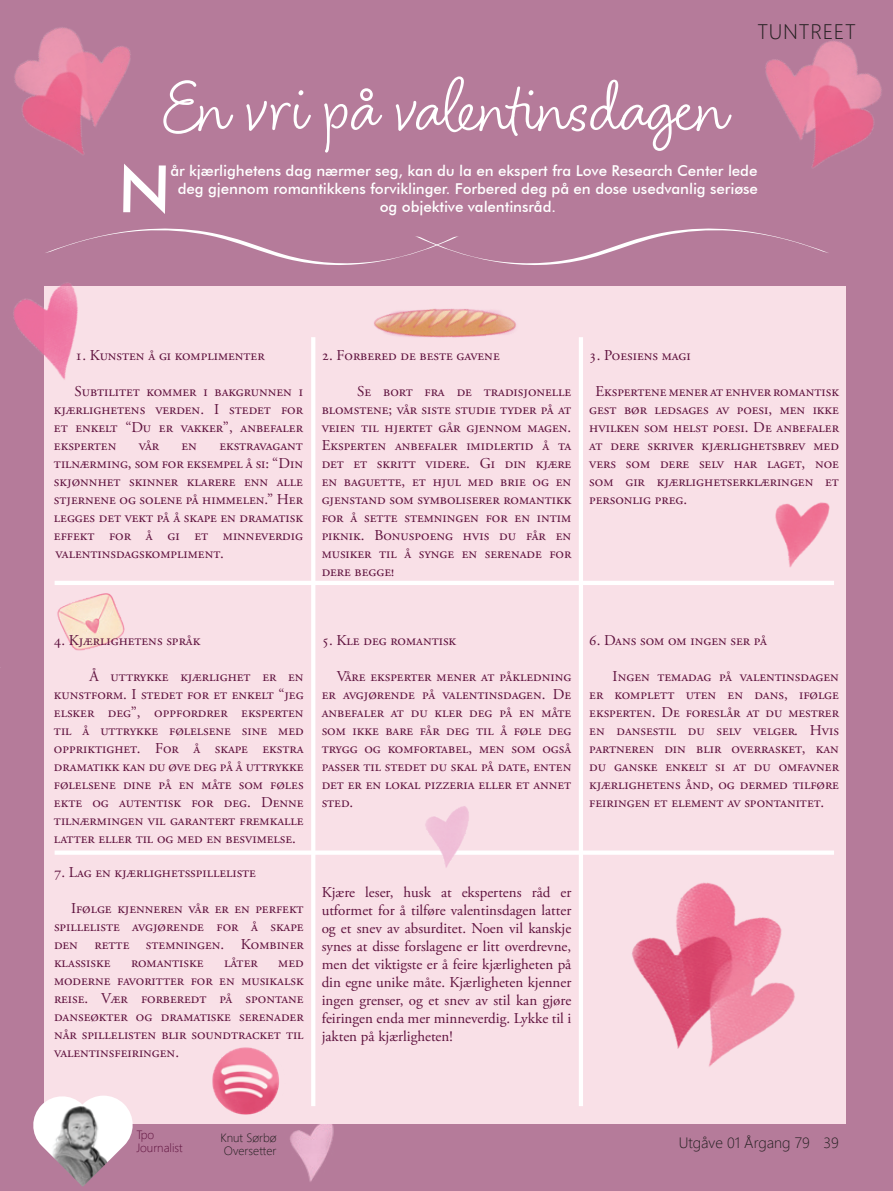
<style>
.page{position:relative;width:893px;height:1191px;background:#b57b9a}
.page>*{position:absolute;margin:0;border:0;box-sizing:border-box;transform-origin:0 0}
.t1{font:72px "Blithe";color:#fff}
.t2{font:500 65.4px "Futura BT";color:#fff}
.t3{font:300 21px "Segoe UI";letter-spacing:.035em;color:#231f20}
.t4{font:15px/18px "Adobe Garamond Pro";color:#5f123e;text-align:justify}
.t5{font:500 15px/18px "Futura BT";color:#fff;text-align:center}
.t6{font:300 15px "Segoe UI";color:#231f20}
.t7{font:300 12px/13.5px "Segoe UI";color:#231f20}
.t8{font:300 12px/13.5px "Segoe UI";color:#5f123e}
</style>
<div class="page">
<img style="left:290px;top:1123px;width:195px;height:59px">
<div style="left:44px;top:286px;width:802px;height:837px;background:#f9e0e7"></div>
<img style="left:54px;top:584px;width:71px;height:67px">
<img style="left:374px;top:308px;width:143px;height:30px">
<img style="left:197px;top:1047px;width:94px;height:78px">
<svg style="left:45px;top:228px;width:783px;height:37px"></svg>
<hr style="left:55px;top:581px;width:779px;height:4px;background:#fff">
<hr style="left:311px;top:337px;width:4px;height:769px;background:#fff">
<hr style="left:579px;top:337px;width:4px;height:769px;background:#fff">
<svg style="left:55px;top:850px;width:523px;height:4px;fill:#fff"></svg>
<img style="left:578px;top:850px;width:256px;height:217px">
<img style="left:14px;top:27px;width:117px;height:128px">
<img style="left:765px;top:40px;width:117px;height:128px">
<img style="left:33px;top:1095px;width:100px;height:91px">
<img style="left:775px;top:502px;width:55px;height:65px">
<img style="left:13px;top:261px;width:133px;height:119px">
<img style="left:410px;top:806px;width:73px;height:62px">
<h1 class="t1" style="left:165px;top:62px;width:565px">En vri på valentinsdagen</h1>
<h3 class="t3" style="left:757px;top:12px;width:100px">TUNTREET</h3>
<h2 class="t2" style="left:118px;top:149px;width:55px">N</h2>
<p class="t5" style="left:170px;top:162px;width:589px">år kjærlighetens dag nærmer seg, kan du la en ekspert fra Love Research Center lede deg gjennom romantikkens forviklinger. Forbered deg på en dose usedvanlig seriøse og objektive valentinsråd.</p>
<p class="t4" style="left:75px;top:347px;width:191px">1. Kunsten å gi komplimenter</p>
<p class="t4" style="left:54px;top:383px;width:250px;text-indent:20px">Subtilitet kommer i bakgrunnen i kjærlighetens verden. I stedet for et enkelt “Du er vakker”, anbefaler eksperten</p>
<p class="t4" style="left:139px;top:437px;width:22px">vår</p>
<p class="t4" style="left:182px;top:437px;width:17px">en</p>
<p class="t4" style="left:54px;top:437px;width:251px;text-indent:165px">ekstravagant tilnærming, som for eksempel å si: “Din skjønnhet skinner klarere enn alle stjernene og solene på himmelen.” Her legges det vekt på å skape en dramatisk effekt for å gi et minneverdig valentinsdagskompliment.</p>
<p class="t4" style="left:322px;top:347px;width:180px">2. Forbered de beste gavene</p>
<p class="t4" style="left:322px;top:383px;width:251px;text-indent:36px">Se bort fra de tradisjonelle blomstene; vår siste studie tyder på at veien til hjertet går gjennom magen.<br>Eksperten anbefaler imidlertid å ta det et skritt videre. Gi din kjære en baguette, et hjul med brie og en gjenstand som symboliserer romantikk for å sette stemningen for en intim piknik. Bonuspoeng hvis du får en musiker til å synge en serenade for dere begge!</p>
<p class="t4" style="left:589px;top:347px;width:103px">3. Poesiens magi</p>
<p class="t4" style="left:589px;top:383px;width:251px;text-indent:6px">Ekspertene mener at enhver romantisk gest bør ledsages av poesi, men ikke hvilken som helst poesi. De anbefaler at dere skriver kjærlighetsbrev med vers som dere selv har laget, noe som gir kjærlighetserklæringen et personlig preg.</p>
<p class="t4" style="left:54px;top:632px;width:148px">4. Kjærlighetens språk</p>
<p class="t4" style="left:54px;top:668px;width:251px;text-indent:35px">Å uttrykke kjærlighet er en kunstform. I stedet for et enkelt “jeg elsker deg”, oppfordrer eksperten til å uttrykke følelsene sine med oppriktighet. For å skape ekstra dramatikk kan du øve deg på å uttrykke følelsene dine på en måte som føles ekte og autentisk for deg. Denne tilnærmingen vil garantert fremkalle latter eller til og med en besvimelse.</p>
<p class="t4" style="left:54px;top:863px;width:204px">7. Lag en kjærlighetsspilleliste</p>
<p class="t4" style="left:54px;top:899px;width:251px;text-indent:17px">Ifølge kjenneren vår er en perfekt spilleliste avgjørende for å skape den rette stemningen. Kombiner klassiske</p>
<p class="t4" style="left:131px;top:953px;width:74px">romantiske</p>
<p class="t4" style="left:224px;top:953px;width:35px">låter</p>
<p class="t4" style="left:54px;top:953px;width:251px;text-indent:224px">med moderne favoritter for en musikalsk reise. Vær forberedt på spontane danseøkter og dramatiske serenader når spillelisten blir soundtracket til valentinsfeiringen.</p>
<p class="t4" style="left:322px;top:632px;width:136px">5. Kle deg romantisk</p>
<p class="t4" style="left:322px;top:668px;width:251px;text-indent:15px">Våre eksperter mener at påkledning er avgjørende på valentinsdagen. De anbefaler at du kler deg på en måte som ikke bare får deg til å føle deg trygg og komfortabel, men som også passer til stedet du skal på date, enten det er en lokal pizzeria eller et annet sted.</p>
<p class="t4" style="left:322px;top:883px;width:251px">Kjære leser, husk at ekspertens råd er utformet for å tilføre valentinsdagen latter og et snev av absurditet. Noen vil kanskje synes at disse forslagene er litt overdrevne, men det viktigste er å feire kjærligheten på din egne unike måte. Kjærligheten kjenner ingen grenser, og et snev av stil kan gjøre feiringen enda mer minneverdig. Lykke til i jakten på kjærligheten!</p>
<p class="t4" style="left:589px;top:632px;width:179px">6. Dans som om ingen ser på</p>
<p class="t4" style="left:589px;top:668px;width:251px;text-indent:23px">Ingen temadag på valentinsdagen er komplett uten en dans, ifølge eksperten. De foreslår at du mestrer en dansestil du selv velger. Hvis partneren din blir overrasket, kan du ganske enkelt si at du omfavner kjærlighetens ånd, og dermed tilføre feiringen et element av spontanitet.</p>
<p class="t8" style="left:136px;top:1126px;width:48px">Tpo<br>Journalist</p>
<p class="t7" style="left:220px;top:1129px;width:58px">Knut Sørbø<br>Oversetter</p>
<p class="t6" style="left:679px;top:1128px;width:162px">Utgåve 01 Årgang 79 39</p>
</div>
